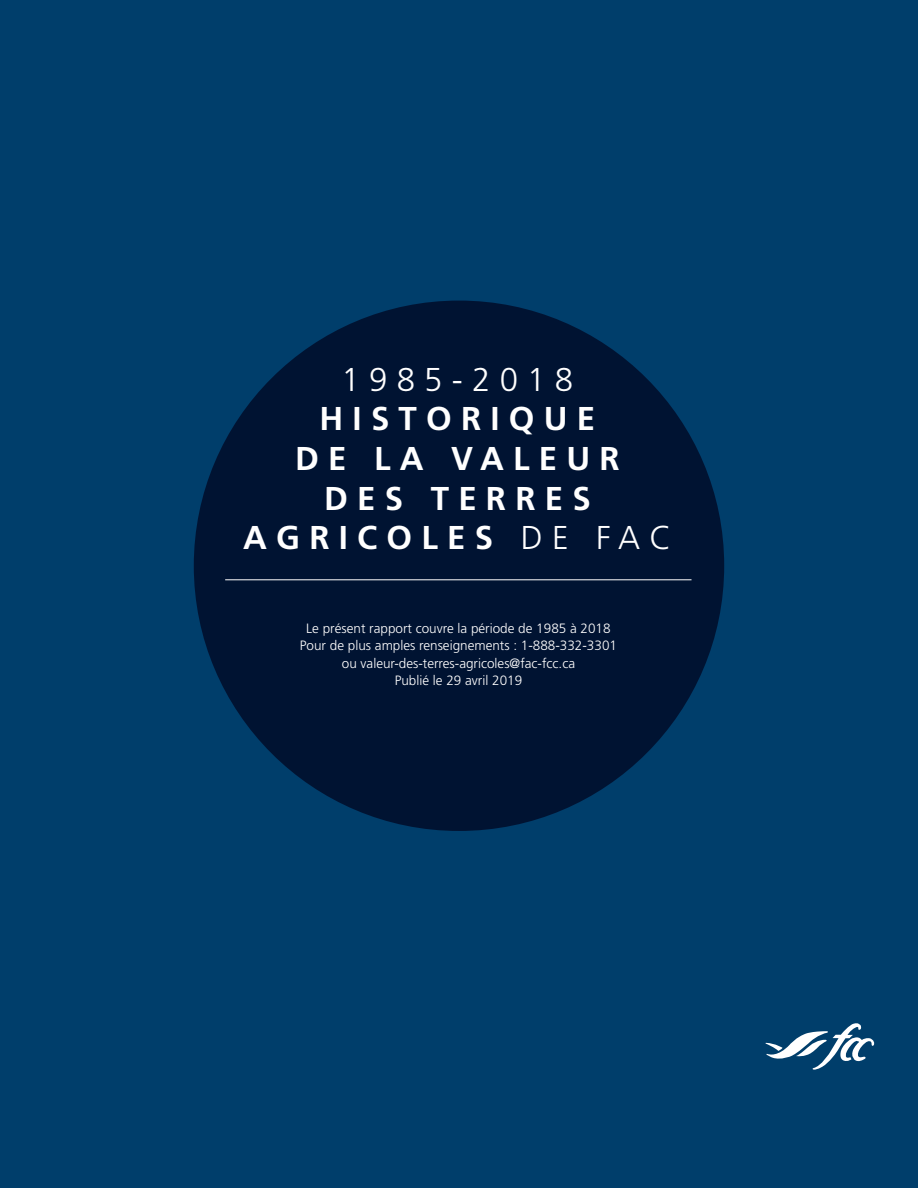
<style>
.page{position:relative;width:918px;height:1188px;background:#003e6b}
.page>*{position:absolute;margin:0;border:0;box-sizing:border-box;transform-origin:0 0}
.t1{font:700 33px/39.6px "Frutiger";letter-spacing:.28em;color:#fff;text-align:center}
.t2{font:300 33px "Frutiger";letter-spacing:.28em;color:#fff}
.t3{font:300 13.5px/17.2px "Frutiger";color:#fff;text-align:center}
.s1{font-weight:300}
</style>
<div class="page">
<div style="left:192px;top:299px;width:534px;height:533px;background:#001332;border-radius:50%"></div>
<hr style="left:225px;top:579px;width:467px;height:1px;background:#fff">
<svg style="left:766px;top:1023px;width:108px;height:47px"></svg>
<h1 class="t2" style="left:342px;top:361px;width:233px">1985-2018</h1>
<h1 class="t1" style="left:243px;top:399px;width:430px">HISTORIQUE<br>DE LA VALEUR<br>DES TERRES<br>AGRICOLES <span class="s1">DE FAC</span></h1>
<p class="t3" style="left:300px;top:620px;width:319px">Le présent rapport couvre la période de 1985 à 2018<br>Pour de plus amples renseignements : 1-888-332-3301 ou valeur-des-terres-agricoles@fac-fcc.ca<br>Publié le 29 avril 2019</p>
</div>
